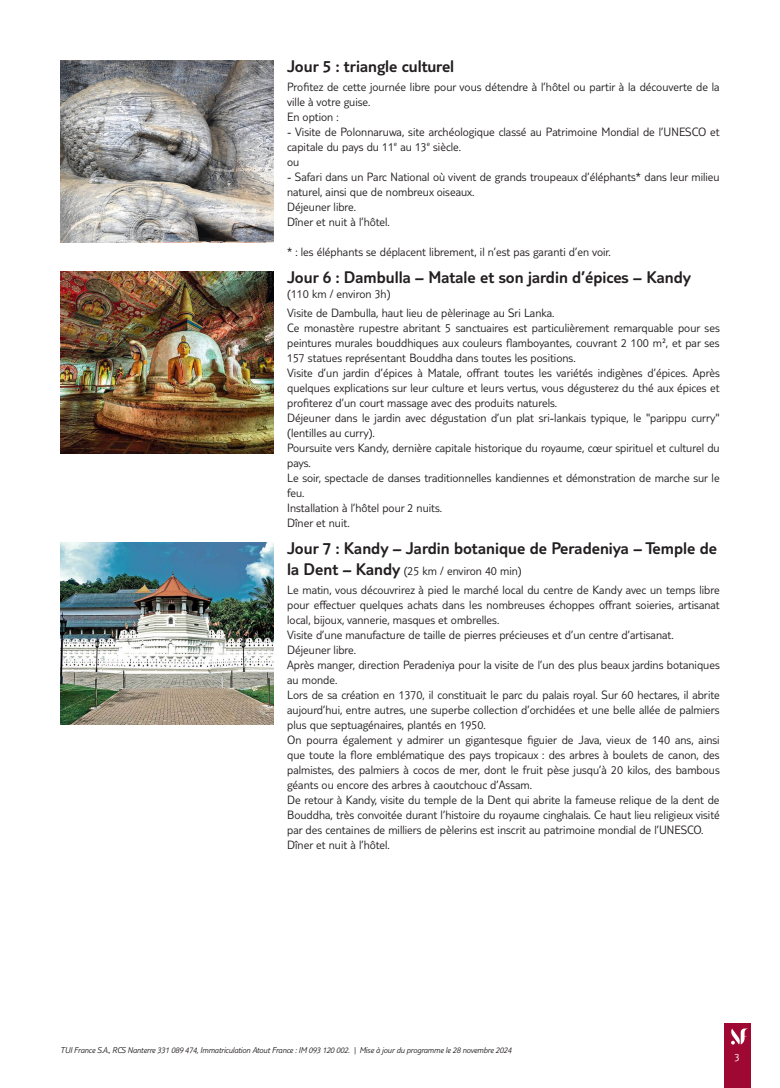
<style>
.page{position:relative;width:780px;height:1088px;background:#fff}
.page>*{position:absolute;margin:0;border:0;box-sizing:border-box;transform-origin:0 0}
.t1{font:300 17.5px "TUI Type";color:#231f20}
.t2{font:300 12.5px/15px "TUI Type";color:#231f20}
.t3{font:300 11.25px "TUI Type";color:#fff}
.t4{font:italic 300 8.75px "TUI Type";letter-spacing:-.02em;color:#231f20}
.s1{font-size:17.5px}
</style>
<div class="page">
<div style="left:724px;top:1023px;width:26px;height:65px;background:#9e0832"></div>
<svg style="left:731px;top:1028px;width:17px;height:16px"></svg>
<img style="left:60px;top:60px;width:213px;height:182px">
<img style="left:60px;top:271px;width:213px;height:182px">
<img style="left:60px;top:542px;width:213px;height:182px">
<h1 class="t1" style="left:287px;top:56px;width:169px">Jour 5 : triangle culturel</h1>
<p class="t2" style="left:287px;top:79px;width:434px">Profitez de cette journée libre pour vous détendre à l’hôtel ou partir à la découverte de la ville à votre guise.<br>En option :</p>
<p class="t2" style="left:287px;top:124px;width:434px">- Visite de Polonnaruwa, site archéologique classé au Patrimoine Mondial de l’UNESCO et capitale du pays du 11<sup>e</sup> au 13<sup>e</sup> siècle.<br>ou</p>
<p class="t2" style="left:287px;top:169px;width:434px">- Safari dans un Parc National où vivent de grands troupeaux d’éléphants* dans leur milieu naturel, ainsi que de nombreux oiseaux.<br>Déjeuner libre.<br>Dîner et nuit à l’hôtel.</p>
<p class="t2" style="left:287px;top:244px;width:325px">* : les éléphants se déplacent librement, il n’est pas garanti d’en voir.</p>
<h1 class="t1" style="left:287px;top:267px;width:405px">Jour 6 : Dambulla – Matale et son jardin d’épices – Kandy</h1>
<p class="t2" style="left:287px;top:284px;width:269px;line-height:18.5px">(110 km / environ 3h)<br>Visite de Dambulla, haut lieu de pèlerinage au Sri Lanka.</p>
<p class="t2" style="left:287px;top:320px;width:434px">Ce monastère rupestre abritant 5 sanctuaires est particulièrement remarquable pour ses peintures murales bouddhiques aux couleurs flamboyantes, couvrant 2 100 m², et par ses 157 statues représentant Bouddha dans toutes les positions.<br>Visite d’un jardin d’épices à Matale, offrant toutes les variétés indigènes d’épices. Après quelques explications sur leur culture et leurs vertus, vous dégusterez du thé aux épices et profiterez d’un court massage avec des produits naturels.<br>Déjeuner dans le jardin avec dégustation d’un plat sri-lankais typique, le "parippu curry" (lentilles au curry).<br>Poursuite vers Kandy, dernière capitale historique du royaume, cœur spirituel et culturel du pays.<br>Le soir, spectacle de danses traditionnelles kandiennes et démonstration de marche sur le feu.<br>Installation à l’hôtel pour 2 nuits.<br>Dîner et nuit.</p>
<h1 class="t1" style="left:287px;top:538px;width:431px">Jour 7 : Kandy – Jardin botanique de Peradeniya – Temple de</h1>
<p class="t2" style="left:287px;top:561px;width:434px;line-height:18.5px"><span class="s1">la Dent – Kandy</span> (25 km / environ 40 min)<br>Le matin, vous découvrirez à pied le marché local du centre de Kandy avec un temps libre</p>
<p class="t2" style="left:287px;top:597px;width:434px">pour effectuer quelques achats dans les nombreuses échoppes offrant soieries, artisanat local, bijoux, vannerie, masques et ombrelles.<br>Visite d’une manufacture de taille de pierres précieuses et d’un centre d’artisanat.<br>Déjeuner libre.<br>Après manger, direction Peradeniya pour la visite de l’un des plus beaux jardins botaniques au monde.<br>Lors de sa création en 1370, il constituait le parc du palais royal. Sur 60 hectares, il abrite aujourd’hui, entre autres, une superbe collection d’orchidées et une belle allée de palmiers plus que septuagénaires, plantés en 1950.<br>On pourra également y admirer un gigantesque figuier de Java, vieux de 140 ans, ainsi que toute la flore emblématique des pays tropicaux : des arbres à boulets de canon, des palmistes, des palmiers à cocos de mer, dont le fruit pèse jusqu’à 20 kilos, des bambous géants ou encore des arbres à caoutchouc d’Assam.<br>De retour à Kandy, visite du temple de la Dent qui abrite la fameuse relique de la dent de Bouddha, très convoitée durant l’histoire du royaume cinghalais. Ce haut lieu religieux visité par des centaines de milliers de pèlerins est inscrit au patrimoine mondial de l’UNESCO.<br>Dîner et nuit à l’hôtel.</p>
<p class="t4" style="left:60px;top:1045px;width:452px">TUI France S.A., RCS Nanterre 331 089 474, Immatriculation Atout France : IM 093 120 002. | Mise à jour du programme le 28 novembre 2024</p>
<p class="t3" style="left:734px;top:1050px;width:7px">3</p>
</div>
